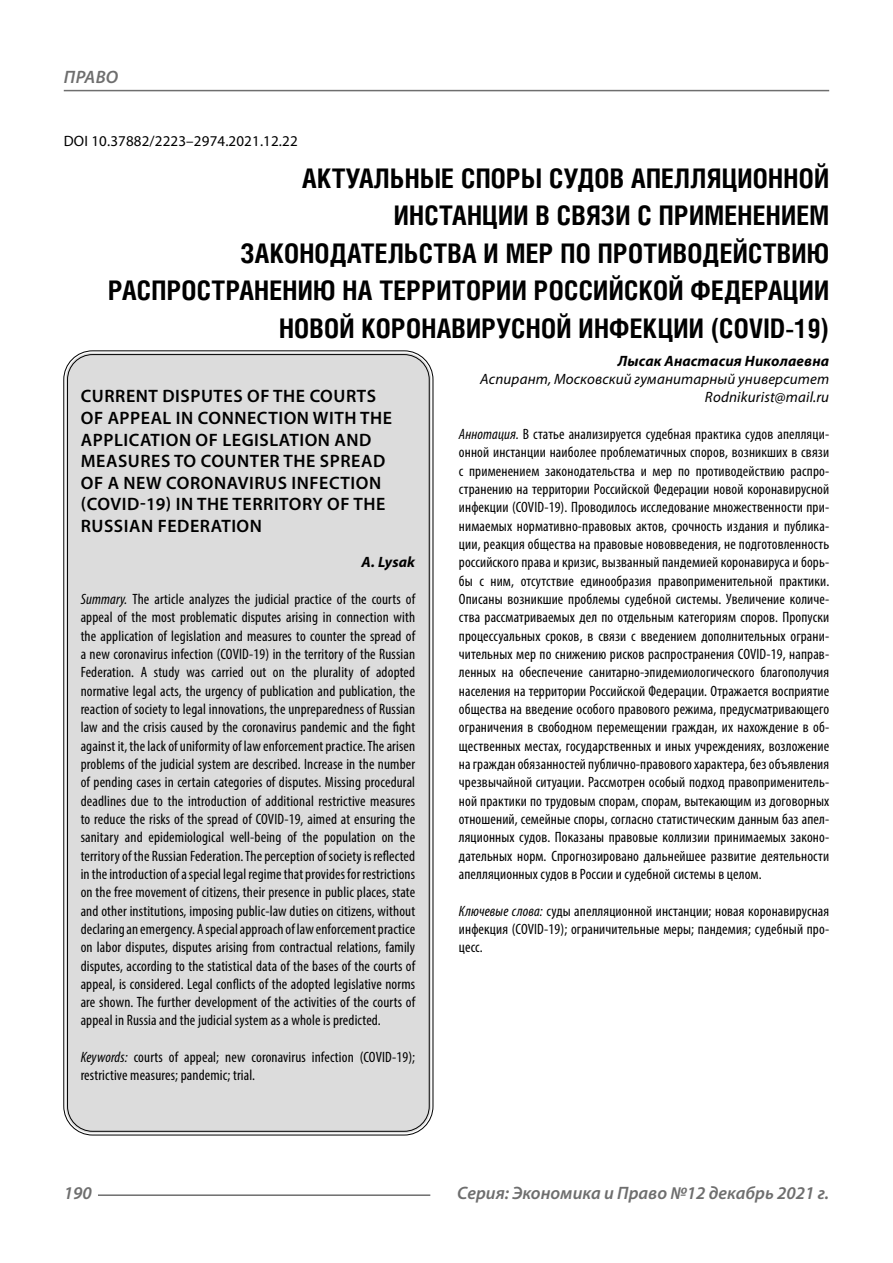
<style>
.page{position:relative;width:893px;height:1263px;background:#fff}
.page>*{position:absolute;margin:0;border:0;box-sizing:border-box;transform-origin:0 0}
.Header{font:700 27px/37.5px "Helios Cond C";letter-spacing:.01em;color:#000;text-align:right}
.Header-eng{font:600 18px/21.6px "Myriad Pro";letter-spacing:.03em;color:#000}
.t1{font:italic 600 18px "Myriad Pro";color:#6e6e6e}
.Annotation-rus{font:condensed 15px/18.3px "Myriad Pro";letter-spacing:.01em;color:#000;text-align:justify}
.Annotation-eng{font:condensed 15px/18.3px "Myriad Pro";letter-spacing:.01em;color:#000;text-align:justify}
.Author-doc{font:italic 15px "Myriad Pro";letter-spacing:.01em;color:#000}
.DOI{font:15px "Myriad Pro";letter-spacing:.01em;color:#000}
.Author{font:italic 700 15px "Myriad Pro";letter-spacing:.01em;color:#000}
.Author-email{font:italic 15px "Myriad Pro";letter-spacing:.01em;color:#000}
.Author-eng{font:italic 700 15px "Myriad Pro";letter-spacing:.01em;color:#000}
.s1{font-style:italic}
</style>
<div class="page">
<div style="left:66px;top:353px;width:365px;height:780px;background:#dcdcdc;border-radius:27px"></div>
<hr style="left:98px;top:1194px;width:332px;height:2px;background:#6e6e6e">
<hr style="left:64px;top:90px;width:765px;height:1px;background:#6e6e6e">
<p class="t1" style="left:64px;top:66px;width:24px">Право</p>
<p class="DOI" style="left:64px;top:132px;width:235px">DOI 10.37882/2223–2974.2021.12.22</p>
<p class="Header" style="left:108px;top:159px;width:722px">АКТУАЛЬНЫЕ СПОРЫ СУДОВ АПЕЛЛЯЦИОННОЙ<br>ИНСТАНЦИИ В СВЯЗИ С ПРИМЕНЕНИЕМ<br>ЗАКОНОДАТЕЛЬСТВА И МЕР ПО ПРОТИВОДЕЙСТВИЮ РАСПРОСТРАНЕНИЮ НА ТЕРРИТОРИИ РОССИЙСКОЙ ФЕДЕРАЦИИ НОВОЙ КОРОНАВИРУСНОЙ ИНФЕКЦИИ (COVID‑19)</p>
<p class="Author" style="left:618px;top:351px;width:213px">Лысак Анастасия Николаевна</p>
<p class="Author-doc" style="left:480px;top:370px;width:350px">Аспирант, Московский гуманитарный университет</p>
<p class="Author-email" style="left:705px;top:388px;width:126px">Rodnikurist@mail.ru</p>
<p class="Annotation-rus" style="left:459px;top:425px;width:372px"><span class="s1">Аннотация.</span> В статье анализируется судебная практика судов апелляци&shy;онной инстанции наиболее проблематичных споров, возникших в связи с применением законодательства и мер по противодействию распро&shy;странению на территории Российской Федерации новой коронавирусной инфекции (COVID‑19). Проводилось исследование множественности при&shy;нимаемых нормативно-правовых актов, срочность издания и публика&shy;ции, реакция общества на правовые нововведения, не подготовленность российского права и кризис, вызванный пандемией коронавируса и борь&shy;бы с ним, отсутствие единообразия правоприменительной практики.<br>Описаны возникшие проблемы судебной системы. Увеличение количе&shy;ства рассматриваемых дел по отдельным категориям споров. Пропуски процессуальных сроков, в связи с введением дополнительных ограни&shy;чительных мер по снижению рисков распространения COVID‑19, направ&shy;ленных на обеспечение санитарно-эпидемиологического благополучия населения на территории Российской Федерации. Отражается восприятие общества на введение особого правового режима, предусматривающего ограничения в свободном перемещении граждан, их нахождение в об&shy;щественных местах, государственных и иных учреждениях, возложение на граждан обязанностей публично-правового характера, без объявления чрезвычайной ситуации. Рассмотрен особый подход правоприменитель&shy;ной практики по трудовым спорам, спорам, вытекающим из договорных отношений, семейные споры, согласно статистическим данным баз апел&shy;ляционных судов. Показаны правовые коллизии принимаемых законо&shy;дательных норм. Спрогнозировано дальнейшее развитие деятельности апелляционных судов в России и судебной системы в целом.</p>
<p class="Annotation-rus" style="left:459px;top:901px;width:372px"><span class="s1">Ключевые слова:</span> суды апелляционной инстанции; новая коронавирусная инфекция (COVID‑19); ограничительные меры; пандемия; судебный про&shy;цесс.</p>
<p class="Header-eng" style="left:81px;top:385px;width:313px">CURRENT DISPUTES OF THE COURTS<br>OF APPEAL IN CONNECTION WITH THE<br>APPLICATION OF LEGISLATION AND<br>MEASURES TO COUNTER THE SPREAD<br>OF A NEW CORONAVIRUS INFECTION (COVID‑19) IN THE TERRITORY OF THE<br>RUSSIAN FEDERATION</p>
<p class="Author-eng" style="left:362px;top:552px;width:55px">A. Lysak</p>
<p class="Annotation-eng" style="left:81px;top:590px;width:336px"><span class="s1">Summary.</span> The article analyzes the judicial practice of the courts of appeal of the most problematic disputes arising in connection with the application of legislation and measures to counter the spread of a new coronavirus infection (COVID‑19) in the territory of the Russian Federation. A study was carried out on the plurality of adopted normative legal acts, the urgency of publication and publication, the reaction of society to legal innovations, the unpreparedness of Russian law and the crisis caused by the coronavirus pandemic and the fight against it, the lack of uniformity of law enforcement practice. The arisen problems of the judicial system are described. Increase in the number of pending cases in certain categories of disputes. Missing procedural deadlines due to the introduction of additional restrictive measures to reduce the risks of the spread of COVID‑19, aimed at ensuring the sanitary and epidemiological well-being of the population on the territory of the Russian Federation. The perception of society is reflected in the introduction of a special legal regime that provides for restrictions on the free movement of citizens, their presence in public places, state and other institutions, imposing public-law duties on citizens, without declaring an emergency. A special approach of law enforcement practice on labor disputes, disputes arising from contractual relations, family disputes, according to the statistical data of the bases of the courts of appeal, is considered. Legal conflicts of the adopted legislative norms are shown. The further development of the activities of the courts of appeal in Russia and the judicial system as a whole is predicted.</p>
<p class="Annotation-eng" style="left:81px;top:1048px;width:336px"><span class="s1">Keywords:</span> courts of appeal; new coronavirus infection (COVID‑19); restrictive measures; pandemic; trial.</p>
<p class="t1" style="left:64px;top:1182px;width:30px">190</p>
<p class="t1" style="left:457px;top:1182px;width:373px">Серия: Экономика и Право №12 декабрь 2021 г.</p>
</div>
